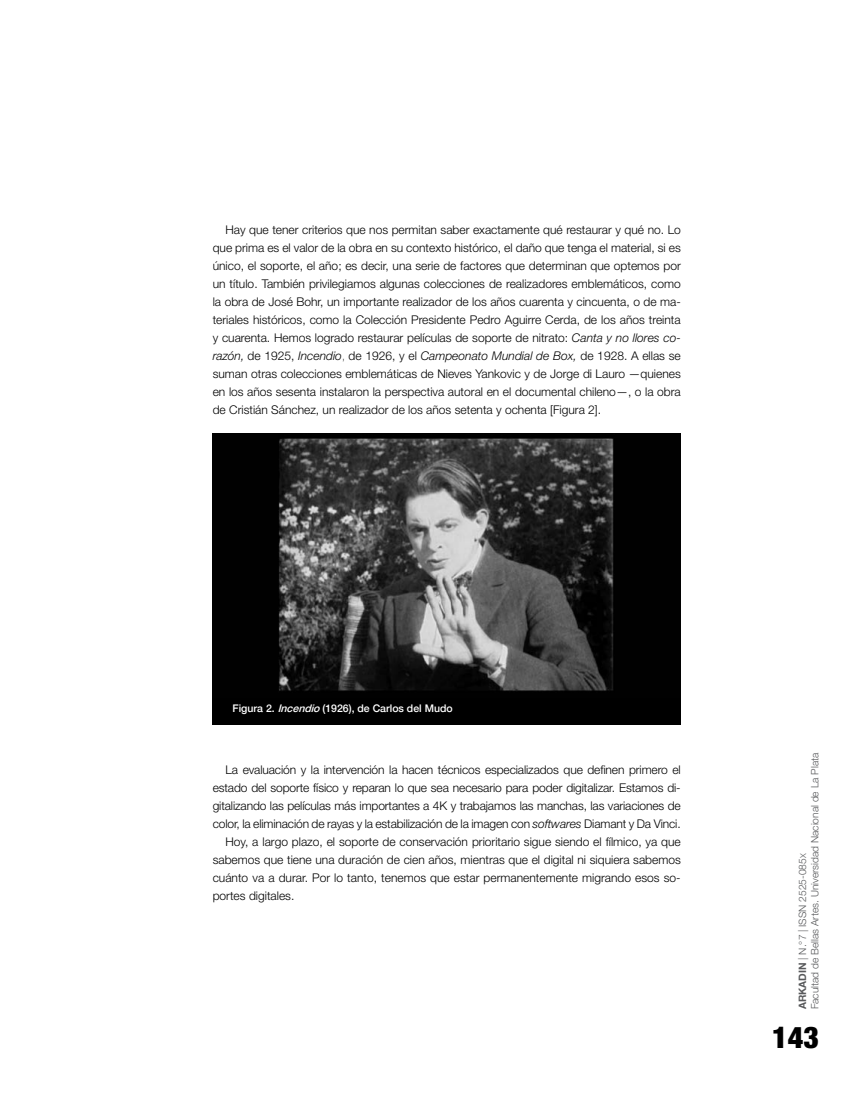
<style>
.page{position:relative;width:851px;height:1106px;background:#fff}
.page>*{position:absolute;margin:0;border:0;box-sizing:border-box;transform-origin:0 0}
.t1{font:900 condensed 30px "Helvetica Neue LT Std";color:#000}
.t2{font:300 12px/18px "Helvetica Neue LT Std";letter-spacing:-.01em;color:#000;text-align:justify}
.t3{font:500 10.5px "Helvetica 65";color:#fff}
.t4{font:300 10.2px/12.3px "Helvetica Neue LT Std";color:#58595b}
.s1{font-style:italic}
.s2{font-weight:100;font-stretch:condensed}
.s3{font-family:"Helvetica 75";font-weight:700}
.s4{font-family:"Helvetica Neue LT Std Lt SC800";font-weight:400}
.s5{font-family:"Helvetica Neue LT Std Lt SC800";font-weight:400;font-size:8.1px}
</style>
<div class="page">
<div style="left:213px;top:696px;width:467px;height:28px;background:#000"></div>
<img style="left:213px;top:434px;width:467px;height:262px">
<p class="t2" style="left:213px;top:220px;width:469px;text-indent:13px">Hay que tener criterios que nos permitan saber exactamente qué restaurar y qué no. Lo que prima es el valor de la obra en su contexto histórico, el daño que tenga el material, si es único, el soporte, el año; es decir, una serie de factores que determinan que optemos por un título. También privilegiamos algunas colecciones de realizadores emblemáticos, como la obra de José Bohr, un importante realizador de los años cuarenta y cincuenta, o de ma&shy;teriales históricos, como la Colección Presidente Pedro Aguirre Cerda, de los años treinta y cuarenta. Hemos logrado restaurar películas de soporte de nitrato: <span class="s1">Canta y no llores co&shy;razón,</span> de 1925, <span class="s1">Incendio</span><span class="s2">,</span> de 1926, y el <span class="s1">Campeonato Mundial de Box,</span> de 1928. A ellas se suman otras colecciones emblemáticas de Nieves Yankovic y de Jorge di Lauro —quienes en los años sesenta instalaron la perspectiva autoral en el documental chileno—, o la obra de Cristián Sánchez, un realizador de los años setenta y ochenta [Figura 2].</p>
<p class="t3" style="left:232px;top:702px;width:222px">Figura 2. <span class="s1">Incendio</span> (1926), de Carlos del Mudo</p>
<p class="t2" style="left:225px;top:760px;width:456px">La evaluación y la intervención la hacen técnicos especializados que definen primero el</p>
<p class="t2" style="left:213px;top:778px;width:469px">estado del soporte físico y reparan lo que sea necesario para poder digitalizar. Estamos di-</p>
<p class="t2" style="left:213px;top:796px;width:469px">gitalizando las películas más importantes a 4K y trabajamos las manchas, las variaciones de</p>
<p class="t2" style="left:213px;top:814px;width:469px">color, la eliminación de rayas y la estabilización de la imagen con <span class="s1">softwares</span> Diamant y Da Vinci.</p>
<p class="t2" style="left:225px;top:832px;width:457px">Hoy, a largo plazo, el soporte de conservación prioritario sigue siendo el fílmico, ya que</p>
<p class="t2" style="left:213px;top:850px;width:469px">sabemos que tiene una duración de cien años, mientras que el digital ni siquiera sabemos</p>
<p class="t2" style="left:213px;top:868px;width:469px">cuánto va a durar. Por lo tanto, tenemos que estar permanentemente migrando esos so-</p>
<p class="t2" style="left:213px;top:886px;width:83px">portes digitales.</p>
<p class="t4" style="left:796px;top:1009px;width:258px;rotate:-90deg"><span class="s3">ARKADIN</span> | N.°7 | issn <span class="s4">2525-085</span><span class="s5">x<br></span>Facultad de Bellas Artes. Universidad Nacional de La Plata</p>
<h1 class="t1" style="left:772px;top:1018px;width:48px">143</h1>
</div>
